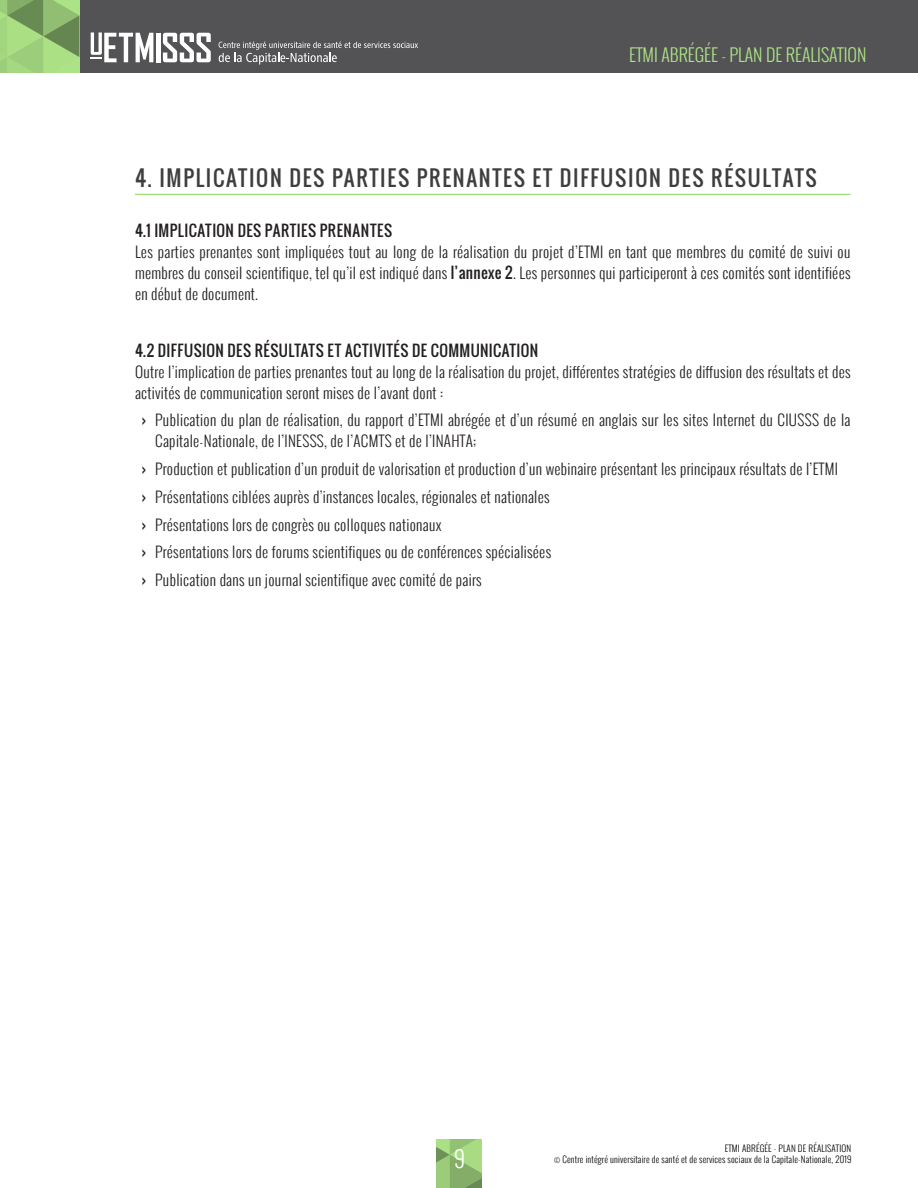
<style>
.page{position:relative;width:918px;height:1188px;background:#fff}
.page>*{position:absolute;margin:0;border:0;box-sizing:border-box;transform-origin:0 0}
.t1{font:300 22.5px "Oswald";color:#fff}
.t2{font:21px "Oswald";letter-spacing:.08em;color:#3e3e3f}
.t3{font:300 17.7px "Oswald";color:#ade387}
.P1{font:300 15px/21px "Oswald";letter-spacing:.02em;color:#231f20}
.t4{font:15px "Oswald";letter-spacing:.03em;color:#231f20}
.t5{font:300 9px/10.8px "Oswald";letter-spacing:.02em;color:#070909;text-align:right}
.s1{font-weight:400}
.s2{font-weight:500}
</style>
<div class="page">
<svg style="left:436px;top:1140px;width:46px;height:48px;background:#93c173"></svg>
<div style="left:0;top:0;width:918px;height:73px;background:#535355"></div>
<svg style="left:0;top:0;width:79px;height:73px;background:#91bf72"></svg>
<hr style="left:156px;top:33px;width:4px;height:29px;background:#fff">
<svg style="left:163px;top:33px;width:48px;height:29px"></svg>
<svg style="left:91px;top:32px;width:62px;height:30px"></svg>
<svg style="left:219px;top:42px;width:199px;height:23px"></svg>
<hr style="left:135px;top:194px;width:715px;height:1px;background:#96db68">
<p class="t3" style="left:629px;top:42px;width:239px">ETMI ABRÉGÉE - PLAN DE RÉALISATION</p>
<h1 class="t2" style="left:135px;top:162px;width:683px">4. IMPLICATION DES PARTIES PRENANTES ET DIFFUSION DES RÉSULTATS</h1>
<h2 class="t4" style="left:135px;top:219px;width:259px">4.1 IMPLICATION DES PARTIES PRENANTES</h2>
<p class="P1" style="left:135px;top:241px;width:717px;text-align:justify">Les parties prenantes sont impliquées tout au long de la réalisation du projet d’ETMI en tant que membres du comité de suivi ou membres du conseil scientifique, tel qu’il est indiqué dans <span class="s1">l’annexe 2</span>. Les personnes qui participeront à ces comités sont identifiées en début de document.</p>
<h2 class="t4" style="left:135px;top:339px;width:405px">4.2 DIFFUSION DES RÉSULTATS ET ACTIVITÉS DE COMMUNICATION</h2>
<p class="P1" style="left:135px;top:361px;width:717px">Outre l’implication de parties prenantes tout au long de la réalisation du projet, différentes stratégies de diffusion des résultats et des activités de communication seront mises de l’avant dont :</p>
<p class="P1" style="left:155px;top:410px;width:697px;text-indent:-14px"><span class="s2">›</span> Publication du plan de réalisation, du rapport d’ETMI abrégée et d’un résumé en anglais sur les sites Internet du CIUSSS de la<br>Capitale-Nationale, de l’INESSS, de l’ACMTS et de l’INAHTA;</p>
<p class="P1" style="left:142px;top:458px;width:698px"><span class="s2">›</span> Production et publication d’un produit de valorisation et production d’un webinaire présentant les principaux résultats de l’ETMI</p>
<p class="P1" style="left:142px;top:486px;width:409px"><span class="s2">›</span> Présentations ciblées auprès d’instances locales, régionales et nationales</p>
<p class="P1" style="left:142px;top:514px;width:301px"><span class="s2">›</span> Présentations lors de congrès ou colloques nationaux</p>
<p class="P1" style="left:142px;top:542px;width:411px"><span class="s2">›</span> Présentations lors de forums scientifiques ou de conférences spécialisées</p>
<p class="P1" style="left:142px;top:569px;width:341px"><span class="s2">›</span> Publication dans un journal scientifique avec comité de pairs</p>
<h1 class="t1" style="left:454px;top:1143px;width:12px">9</h1>
<p class="t5" style="left:554px;top:1143px;width:299px">ETMI ABRÉGÉE - PLAN DE RÉALISATION<br>© Centre intégré universitaire de santé et de services sociaux de la Capitale-Nationale, 2019</p>
</div>
